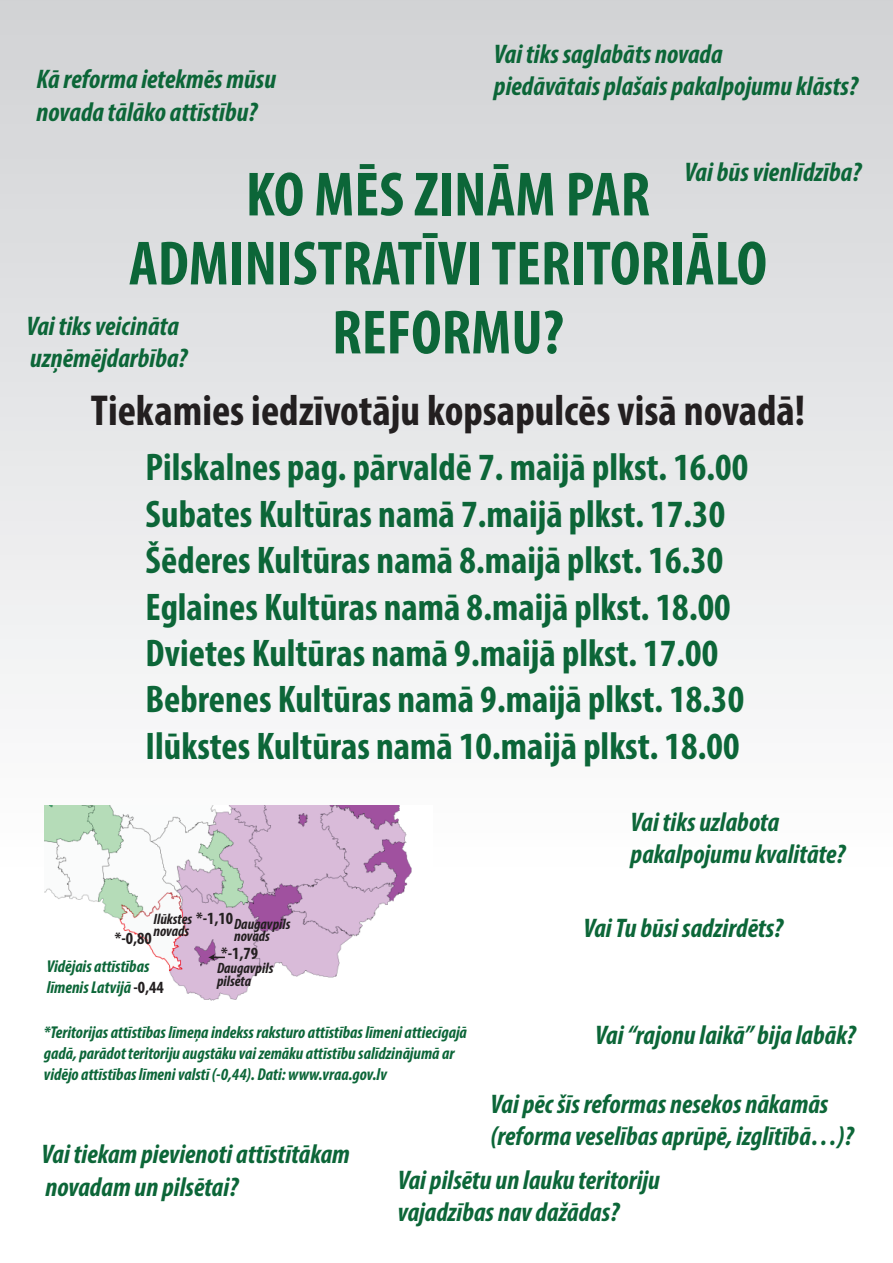
<style>
.page{position:relative;width:893px;height:1263px;background:#fff}
.page>*{position:absolute;margin:0;border:0;box-sizing:border-box;transform-origin:0 0}
.t1{font:700 condensed 63px/69px "Myriad Pro";color:#0c6638;text-align:center}
.t2{font:700 condensed 43.5px "Myriad Pro";color:#231f20}
.t3{font:700 condensed 38.7px/46.3px "Myriad Pro";color:#0c6638}
.t4{font:italic 700 condensed 27px/32.4px "Myriad Pro";color:#0c6638}
.t5{font:italic 700 condensed 17.1px/20.5px "Myriad Pro";color:#0c6638}
.t6{font:700 condensed 17.1px/35.1px "Myriad Pro";color:#231f20}
.t7{font:italic 700 condensed 15px/12px "Myriad Pro";color:#231f20}
.s1{font-style:normal;color:#231f20}
</style>
<div class="page">
<div style="left:0;top:0;width:893px;height:1263px;background:linear-gradient(to bottom,#d4d6d8,#fff)"></div>
<img style="left:45px;top:806px;width:388px;height:242px">
<svg style="left:208px;top:954px;width:17px;height:7px"></svg>
<p class="t4" style="left:37px;top:63px;width:241px">Kā reforma ietekmēs mūsu novada tālāko attīstību?</p>
<p class="t4" style="left:494px;top:37px;width:365px">Vai tiks saglabāts novada<br>piedāvātais plašais pakalpojumu klāsts?</p>
<p class="t4" style="left:685px;top:155px;width:178px">Vai būs vienlīdzība?</p>
<h1 class="t1" style="left:129px;top:159px;width:640px">KO MĒS ZINĀM PAR<br>ADMINISTRATĪVI TERITORIĀLO<br>REFORMU?</h1>
<p class="t4" style="left:26px;top:309px;width:162px">Vai tiks veicināta uzņēmējdarbība?</p>
<h2 class="t2" style="left:91px;top:383px;width:716px">Tiekamies iedzīvotāju kopsapulcēs visā novadā!</h2>
<p class="t3" style="left:146px;top:443px;width:604px">Pilskalnes pag. pārvaldē 7. maijā plkst. 16.00<br>Subates Kultūras namā 7.maijā plkst. 17.30<br>Šēderes Kultūras namā 8.maijā plkst. 16.30<br>Eglaines Kultūras namā 8.maijā plkst. 18.00<br>Dvietes Kultūras namā 9.maijā plkst. 17.00<br>Bebrenes Kultūras namā 9.maijā plkst. 18.30<br>Ilūkstes Kultūras namā 10.maijā plkst. 18.00</p>
<p class="t6" style="left:221px;top:901px;width:38px;text-indent:-25px">*-1,10 *-1,79</p>
<p class="t7" style="left:153px;top:913px;width:40px">Ilūkstes novads</p>
<p class="t5" style="left:47px;top:955px;width:119px">Vidējais attīstības līmenis Latvijā <span class="s1">-0,44</span></p>
<p class="t7" style="left:217px;top:960px;width:58px;line-height:13.5px">Daugavpils pilsēta</p>
<p class="t7" style="left:234px;top:917px;width:58px">Daugavpils novads</p>
<p class="t6" style="left:115px;top:920px;width:38px">*-0,80</p>
<p class="t5" style="left:44px;top:1022px;width:425px">*Teritorijas attīstības līmeņa indekss raksturo attīstības līmeni attiecīgajā gadā, parādot teritoriju augstāku vai zemāku attīstību salīdzinājumā ar vidējo attīstības līmeni valstī (-0,44). Dati: www.vraa.gov.lv</p>
<p class="t4" style="left:631px;top:805px;width:216px">Vai tiks uzlabota pakalpojumu kvalitāte?</p>
<p class="t4" style="left:583px;top:911px;width:201px">Vai Tu būsi sadzirdēts?</p>
<p class="t4" style="left:595px;top:1018px;width:262px">Vai “rajonu laikā” bija labāk?</p>
<p class="t4" style="left:42px;top:1137px;width:310px">Vai tiekam pievienoti attīstītākam novadam un pilsētai?</p>
<p class="t4" style="left:491px;top:1087px;width:365px">Vai pēc šīs reformas nesekos nākamās (reforma veselības aprūpē, izglītībā…)?</p>
<p class="t4" style="left:398px;top:1163px;width:264px">Vai pilsētu un lauku teritoriju vajadzības nav dažādas?</p>
</div>
